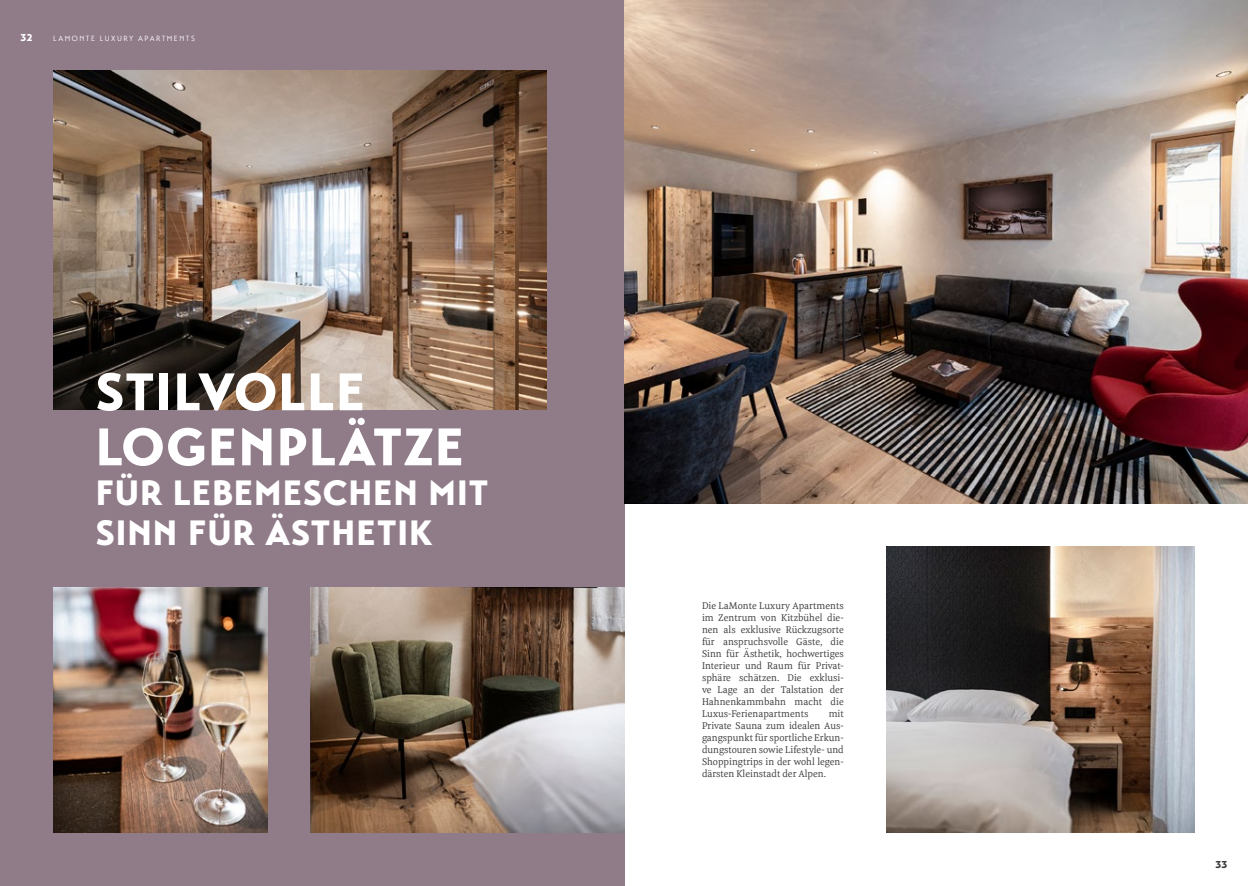
<style>
.page{position:relative;width:1248px;height:886px;background:#fff}
.page>*{position:absolute;margin:0;border:0;box-sizing:border-box;transform-origin:0 0}
.t1{font:900 52.5px/55px "Transat";letter-spacing:.03em;color:#fff}
.t2{font:900 35px/40px "Transat";letter-spacing:.03em;color:#fff}
.t3{font:10px/12px "Meret Pro";color:#3c3c3b;text-align:justify}
.t4{font:900 10px "Transat";color:#3c3c3b}
.t5{font:900 10px "Transat";color:#fff}
.t6{font:7.5px "Transat Standard";letter-spacing:.2em;color:#fff}
</style>
<div class="page">
<div style="left:0;top:0;width:624px;height:886px;background:#907b89"></div>
<img style="left:53px;top:71px;width:493px;height:339px">
<img style="left:886px;top:546px;width:308px;height:287px">
<img style="left:53px;top:588px;width:215px;height:245px">
<img style="left:310px;top:588px;width:314px;height:245px">
<img style="left:624px;top:0;width:623px;height:503px">
<p class="t5" style="left:21px;top:31px;width:14px">32</p>
<p class="t6" style="left:53px;top:34px;width:143px">LAMONTE LUXURY APARTMENTS</p>
<h1 class="t1" style="left:96px;top:364px;width:369px">STILVOLLE<br>LOGENPLÄTZE</h1>
<h2 class="t2" style="left:96px;top:473px;width:394px">FÜR LEBEMESCHEN MIT<br>SINN FÜR ÄSTHETIK</h2>
<p class="t3" style="left:702px;top:600px;width:143px">Die LaMonte Luxury Apartments im Zentrum von Kitzbühel die&shy;nen als exklusive Rückzugsorte für anspruchsvolle Gäste, die Sinn für Ästhetik, hochwertiges Interieur und Raum für Privat&shy;sphäre schätzen. Die exklusi&shy;ve Lage an der Talstation der Hahnenkammbahn macht die Luxus-Ferienapartments</p>
<p class="t3" style="left:702px;top:708px;width:143px;text-indent:127px">mit Private Sauna zum idealen Aus&shy;gangspunkt für sportliche Erkun&shy;dungstouren sowie Lifestyle- und Shoppingtrips in der wohl legen&shy;därsten Kleinstadt der Alpen.</p>
<p class="t4" style="left:1215px;top:858px;width:14px">33</p>
</div>
